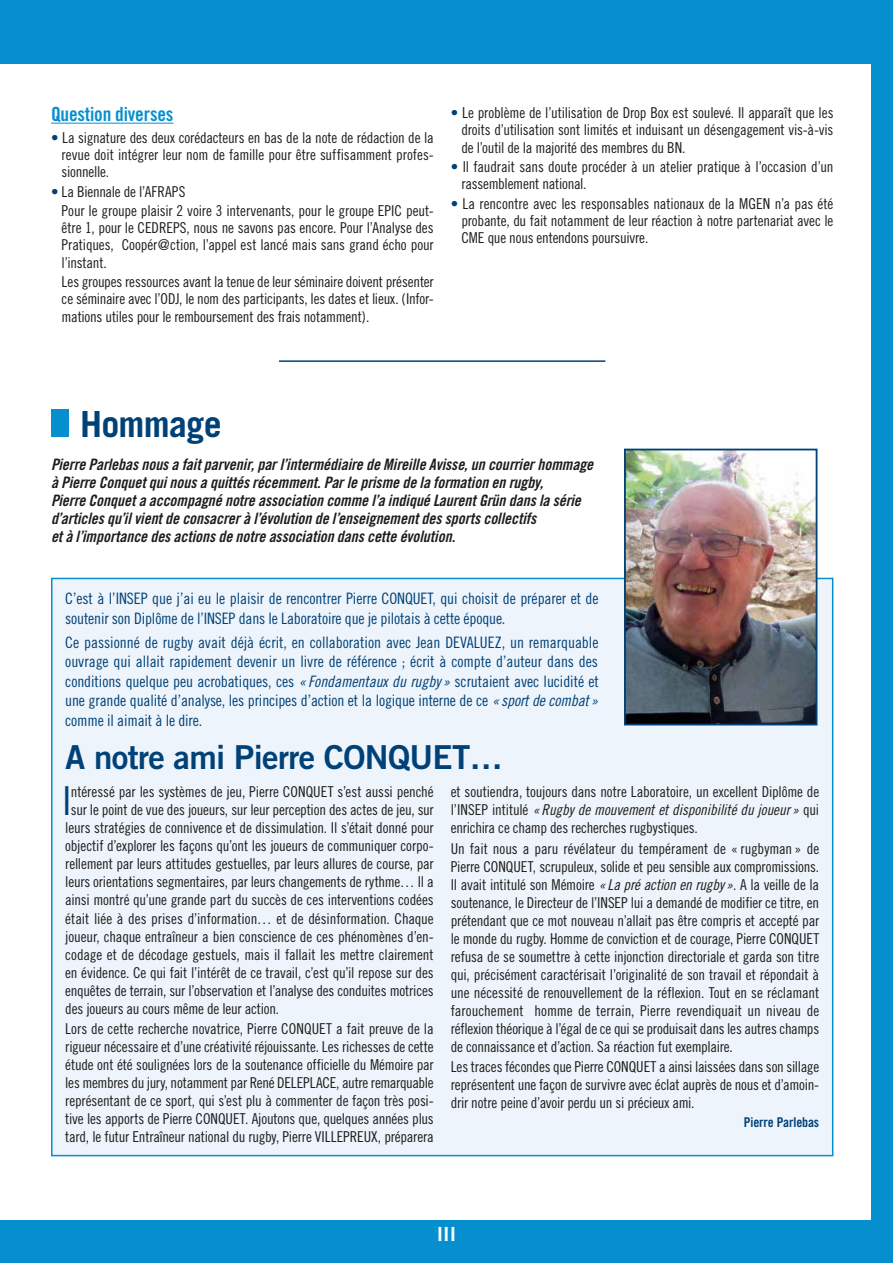
<style>
.page{position:relative;width:893px;height:1263px;background:#fff}
.page>*{position:absolute;margin:0;border:0;box-sizing:border-box;transform-origin:0 0}
.t1{font:39.9px "Trade Gothic Cond Eighteen";color:#004177}
.t2{font:700 36px "Trade Gothic";letter-spacing:-.02em;color:#004177}
.t3{font:33px "Trade Gothic Bold Two";letter-spacing:-.02em;color:#004177}
.t4{font:19.5px "Trade Gothic Bold Cond Twenty";letter-spacing:-.01em;color:#068fcf}
.t5{font:19.5px "Trade Gothic Bold Two";color:#fff}
.t6{font:15.75px/19.5px "Trade Gothic Cond Eighteen";letter-spacing:-.01em;color:#004177}
.t7{font:15.75px/18px "Trade Gothic Bold Cond Twenty Obl";color:#1d1d1b}
.t8{font:15px/18px "Trade Gothic Cond Eighteen";letter-spacing:-.01em;color:#1d1d1b;text-align:justify}
.t9{font:15px "Trade Gothic Cond Eighteen Obl";letter-spacing:-.005em;color:#1d1d1b}
.t10{font:13.5px "Trade Gothic Bold Cond Twenty";letter-spacing:-.01em;color:#004177}
.s1{color:#004177}
.s2{font-family:"Trade Gothic Cond Eighteen Obl"}
.s3{font-family:"Trade Gothic Cond Eighteen"}
</style>
<div class="page">
<div style="left:0;top:1220px;width:893px;height:43px;background:#068fcf"></div>
<div style="left:0;top:0;width:893px;height:64px;background:#068fcf"></div>
<div style="left:872px;top:0;width:21px;height:1263px;background:#068fcf"></div>
<div style="left:52px;top:578px;width:781px;height:577px;background:#eef4fb"></div>
<hr style="left:51px;top:123px;width:123px;height:1px;background:#068fcf">
<div style="left:51px;top:409px;width:17px;height:28px;background:#068fcf"></div>
<img style="left:627px;top:452px;width:187px;height:270px">
<div style="left:624px;top:449px;width:193px;height:276px;border:2px solid #004177"></div>
<hr style="left:279px;top:360px;width:326px;height:2px;background:#004177">
<h3 class="t4" style="left:51px;top:102px;width:124px">Question diverses</h3>
<p class="t8" style="left:62px;top:129px;width:374px;line-height:17.2px;text-indent:-11px"><span class="s1">•</span> La signature des deux corédacteurs en bas de la note de rédaction de la revue doit intégrer leur nom de famille pour être suffisamment profes&shy;sionnelle.</p>
<p class="t8" style="left:62px;top:181px;width:374px;line-height:19.4px;text-indent:-11px"><span class="s1">•</span> La Biennale de l’AFRAPS<br>Pour le groupe plaisir 2 voire 3 intervenants, pour le groupe EPIC peut-</p>
<p class="t8" style="left:62px;top:219px;width:374px;line-height:17.2px">être 1, pour le CEDREPS, nous ne savons pas encore. Pour l’Analyse des Pratiques, Coopér@ction, l’appel est lancé mais sans grand écho pour l’instant.</p>
<p class="t8" style="left:62px;top:273px;width:374px;line-height:17.2px">Les groupes ressources avant la tenue de leur séminaire doivent présenter ce séminaire avec l’ODJ, le nom des participants, les dates et lieux. (Infor&shy;mations utiles pour le remboursement des frais notamment).</p>
<p class="t8" style="left:461px;top:104px;width:374px;line-height:17.2px;text-indent:-11px"><span class="s1">•</span> Le problème de l’utilisation de Drop Box est soulevé. Il apparaît que les droits d’utilisation sont limités et induisant un désengagement vis-à-vis de l’outil de la majorité des membres du BN.</p>
<p class="t8" style="left:461px;top:158px;width:374px;line-height:17.2px;text-indent:-11px"><span class="s1">•</span> Il faudrait sans doute procéder à un atelier pratique à l’occasion d’un rassemblement national.</p>
<p class="t8" style="left:461px;top:194px;width:374px;line-height:17.2px;text-indent:-11px"><span class="s1">•</span> La rencontre avec les responsables nationaux de la MGEN n’a pas été probante, du fait notamment de leur réaction à notre partenariat avec le CME que nous entendons poursuivre.</p>
<h2 class="t2" style="left:80px;top:402px;width:143px">Hommage</h2>
<p class="t7" style="left:51px;top:455px;width:544px">Pierre Parlebas nous a fait parvenir, par l’intermédiaire de Mireille Avisse, un courrier hommage à Pierre Conquet qui nous a quittés récemment. Par le prisme de la formation en rugby,<br>Pierre Conquet a accompagné notre association comme l’a indiqué Laurent Grün dans la série d’articles qu’il vient de consacrer à l’évolution de l’enseignement des sports collectifs<br>et à l’importance des actions de notre association dans cette évolution.</p>
<p class="t6" style="left:65px;top:589px;width:535px">C’est à l’INSEP que j’ai eu le plaisir de rencontrer Pierre CONQUET, qui choisit de préparer et de soutenir son Diplôme de l’INSEP dans le Laboratoire que je pilotais à cette époque.</p>
<p class="t6" style="left:65px;top:632px;width:535px;text-align:justify">Ce passionné de rugby avait déjà écrit, en collaboration avec Jean DEVALUEZ, un remarquable ouvrage qui allait rapidement devenir un livre de référence ; écrit à compte d’auteur dans des conditions quelque peu acrobatiques, ces <span class="s2">«Fondamentaux du rugby»</span> scrutaient avec lucidité et une grande qualité d’analyse, les principes d’action et la logique interne de ce <span class="s2">«sport de combat» </span>comme il aimait à le dire.</p>
<h3 class="t3" style="left:65px;top:737px;width:439px">A notre ami Pierre CONQUET…</h3>
<h1 class="t1" style="left:62px;top:777px;width:10px">I</h1>
<p class="t8" style="left:71px;top:783px;width:364px">ntéressé par les systèmes de jeu, Pierre CONQUET s’est aussi penché</p>
<p class="t8" style="left:451px;top:783px;width:370px">et soutiendra, toujours dans notre Laboratoire, un excellent Diplôme de</p>
<p class="t9" style="left:451px;top:801px;width:370px"><span class="s3">l’INSEP intitulé</span> «Rugby de mouvement et disponibilité du joueur » <span class="s3">qui</span></p>
<p class="t8" style="left:451px;top:818px;width:370px;line-height:20.1px">enrichira ce champ des recherches rugbystiques.<br>Un fait nous a paru révélateur du tempérament de « rugbyman » de</p>
<p class="t8" style="left:451px;top:857px;width:370px">Pierre CONQUET, scrupuleux, solide et peu sensible aux compromissions.<br>Il avait intitulé son Mémoire <span class="s2">«La pré action en rugby»</span>. A la veille de la soutenance, le Directeur de l’INSEP lui a demandé de modifier ce titre, en prétendant que ce mot nouveau n’allait pas être compris et accepté par le monde du rugby. Homme de conviction et de courage, Pierre CONQUET refusa de se soumettre à cette injonction directoriale et garda son titre qui, précisément caractérisait l’originalité de son travail et répondait à une nécessité de renouvellement de la réflexion. Tout en se réclamant farouchement homme de terrain, Pierre revendiquait un niveau de réflexion théorique à l’égal de ce qui se produisait dans les autres champs de connaissance et d’action. Sa réaction fut exemplaire.</p>
<p class="t8" style="left:451px;top:1057px;width:370px">Les traces fécondes que Pierre CONQUET a ainsi laissées dans son sillage représentent une façon de survivre avec éclat auprès de nous et d’amoin&shy;drir notre peine d’avoir perdu un si précieux ami.</p>
<p class="t10" style="left:744px;top:1114px;width:77px">Pierre Parlebas</p>
<p class="t8" style="left:71px;top:801px;width:364px">sur le point de vue des joueurs, sur leur perception des actes de jeu, sur</p>
<p class="t8" style="left:65px;top:819px;width:370px">leurs stratégies de connivence et de dissimulation. Il s’était donné pour</p>
<p class="t8" style="left:65px;top:837px;width:370px">objectif d’explorer les façons qu’ont les joueurs de communiquer corpo-</p>
<p class="t8" style="left:65px;top:855px;width:370px">rellement par leurs attitudes gestuelles, par leurs allures de course, par</p>
<p class="t8" style="left:65px;top:873px;width:370px">leurs orientations segmentaires, par leurs changements de rythme… Il a</p>
<p class="t8" style="left:65px;top:891px;width:370px">ainsi montré qu’une grande part du succès de ces interventions codées</p>
<p class="t8" style="left:65px;top:909px;width:370px">était liée à des prises d’information… et de désinformation. Chaque</p>
<p class="t8" style="left:65px;top:927px;width:370px">joueur, chaque entraîneur a bien conscience de ces phénomènes d’en-</p>
<p class="t8" style="left:65px;top:945px;width:370px">codage et de décodage gestuels, mais il fallait les mettre clairement</p>
<p class="t8" style="left:65px;top:963px;width:370px">en évidence. Ce qui fait l’intérêt de ce travail, c’est qu’il repose sur des</p>
<p class="t8" style="left:65px;top:981px;width:370px">enquêtes de terrain, sur l’observation et l’analyse des conduites motrices</p>
<p class="t8" style="left:65px;top:999px;width:215px">des joueurs au cours même de leur action.</p>
<p class="t8" style="left:65px;top:1019px;width:370px">Lors de cette recherche novatrice, Pierre CONQUET a fait preuve de la rigueur nécessaire et d’une créativité réjouissante. Les richesses de cette étude ont été soulignées lors de la soutenance officielle du Mémoire par les membres du jury, notamment par René DELEPLACE, autre remarquable représentant de ce sport, qui s’est plu à commenter de façon très posi&shy;tive les apports de Pierre CONQUET. Ajoutons que, quelques années plus tard, le futur Entraîneur national du rugby, Pierre VILLEPREUX, préparera</p>
<h3 class="t5" style="left:437px;top:1221px;width:21px">III</h3>
</div>
